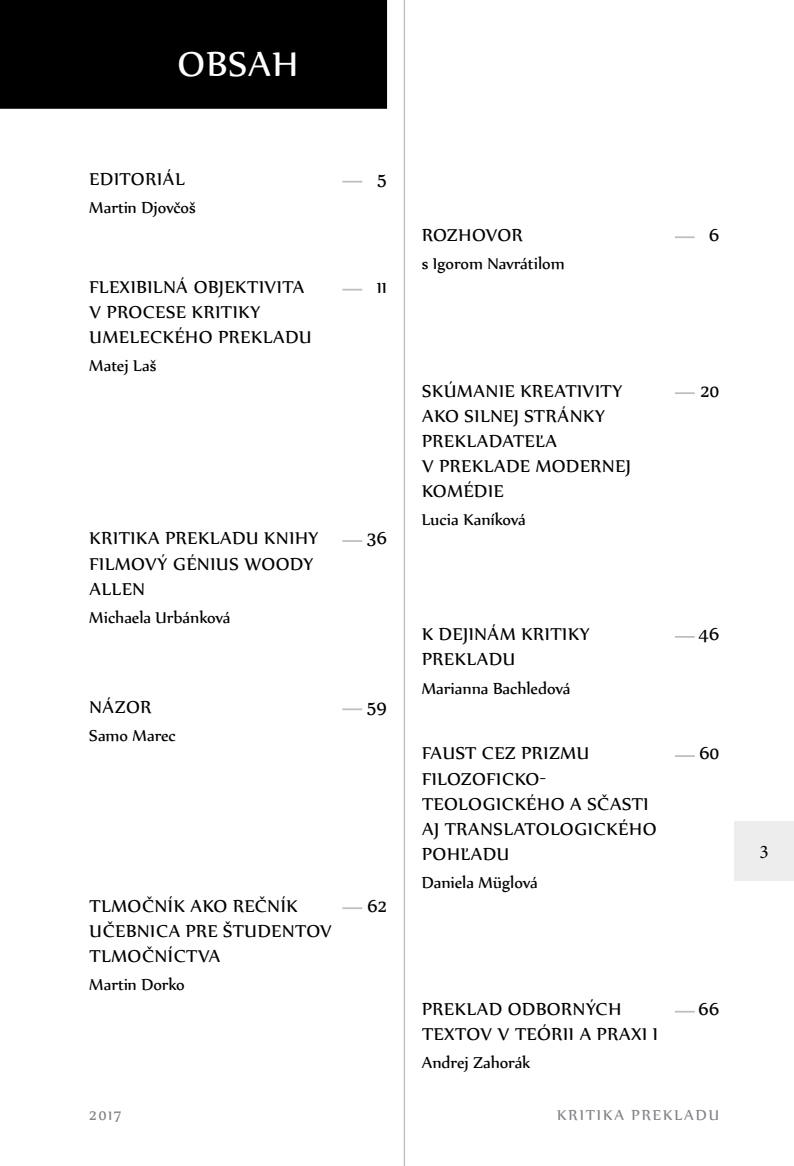
<style>
.page{position:relative;width:794px;height:1166px;background:#fff}
.page>*{position:absolute;margin:0;border:0;box-sizing:border-box;transform-origin:0 0}
.t1{font:42px "Nyala";letter-spacing:.03em;color:#fff}
.t2{font:21px/25.2px "Nyala";letter-spacing:.03em;color:#000}
.t3{font:21px "Nyala";letter-spacing:.01em;color:#000}
.t4{font:19.25px "Nyala";color:#000}
.t5{font:19.25px "Minion Pro";color:#000}
.t6{font:17.5px "Nyala";letter-spacing:.11em;color:#808285}
</style>
<div class="page">
<div style="left:734px;top:821px;width:60px;height:60px;background:#ededee"></div>
<hr style="left:404px;top:0;width:1px;height:1166px;background:#bcbec0">
<div style="left:0;top:0;width:387px;height:109px;background:#000"></div>
<hr style="left:342px;top:181px;width:20px;height:2px;background:#bcbec0">
<svg style="left:675px;top:236px;width:19px;height:2px"></svg>
<svg style="left:342px;top:289px;width:20px;height:1px"></svg>
<svg style="left:675px;top:392px;width:19px;height:2px"></svg>
<hr style="left:342px;top:540px;width:20px;height:2px;background:#bcbec0">
<svg style="left:675px;top:636px;width:19px;height:2px"></svg>
<hr style="left:342px;top:708px;width:20px;height:2px;background:#bcbec0">
<svg style="left:675px;top:755px;width:19px;height:2px"></svg>
<hr style="left:342px;top:907px;width:20px;height:2px;background:#bcbec0">
<svg style="left:675px;top:1011px;width:19px;height:1px"></svg>
<h1 class="t1" style="left:177px;top:38px;width:123px">OBSAH</h1>
<p class="t2" style="left:90px;top:166px;width:97px">EDITORIÁL</p>
<p class="t4" style="left:89px;top:196px;width:108px">Martin Djovčoš</p>
<p class="t2" style="left:90px;top:274px;width:223px">FLEXIBILNÁ OBJEKTIVITA<br>V PROCESE KRITIKY<br>UMELECKÉHO PREKLADU</p>
<p class="t4" style="left:89px;top:354px;width:69px">Matej Laš</p>
<p class="t2" style="left:90px;top:525px;width:231px">KRITIKA PREKLADU KNIHY<br>FILMOVÝ GÉNIUS WOODY<br>ALLEN</p>
<p class="t4" style="left:89px;top:606px;width:142px">Michaela Urbánková</p>
<p class="t2" style="left:90px;top:693px;width:63px">NÁZOR</p>
<p class="t4" style="left:89px;top:723px;width:88px">Samo Marec</p>
<p class="t2" style="left:90px;top:892px;width:244px">TLMOČNÍK AKO REČNÍK<br>UČEBNICA PRE ŠTUDENTOV<br>TLMOČNÍCTVA</p>
<p class="t4" style="left:89px;top:973px;width:97px">Martin Dorko</p>
<p class="t2" style="left:377px;top:166px;width:11px">5</p>
<p class="t2" style="left:377px;top:274px;width:12px">11</p>
<p class="t2" style="left:367px;top:525px;width:22px">36</p>
<p class="t2" style="left:367px;top:693px;width:22px">59</p>
<p class="t2" style="left:367px;top:892px;width:21px">62</p>
<p class="t3" style="left:422px;top:222px;width:102px">ROZHOVOR</p>
<p class="t4" style="left:422px;top:251px;width:144px">s Igorom Navrátilom</p>
<p class="t2" style="left:422px;top:377px;width:210px">SKÚMANIE KREATIVITY<br>AKO SILNEJ STRÁNKY<br>PREKLADATEĽA<br>V PREKLADE MODERNEJ<br>KOMÉDIE</p>
<p class="t4" style="left:422px;top:508px;width:105px">Lucia Kaníková</p>
<p class="t2" style="left:422px;top:621px;width:169px">K DEJINÁM KRITIKY<br>PREKLADU</p>
<p class="t4" style="left:422px;top:676px;width:150px">Marianna Bachledová</p>
<p class="t2" style="left:422px;top:740px;width:236px">FAUST CEZ PRIZMU<br>FILOZOFICKO-<br>TEOLOGICKÉHO A SČASTI<br>AJ TRANSLATOLOGICKÉHO<br>POHĽADU</p>
<p class="t4" style="left:422px;top:871px;width:117px">Daniela Müglová</p>
<p class="t2" style="left:422px;top:996px;width:237px">PREKLAD ODBORNÝCH<br>TEXTOV V TEÓRII A PRAXI I</p>
<p class="t4" style="left:422px;top:1051px;width:110px">Andrej Zahorák</p>
<p class="t2" style="left:709px;top:221px;width:12px">6</p>
<p class="t2" style="left:700px;top:377px;width:21px">20</p>
<p class="t2" style="left:698px;top:621px;width:23px">46</p>
<p class="t2" style="left:699px;top:740px;width:22px">60</p>
<p class="t2" style="left:698px;top:996px;width:23px">66</p>
<p class="t6" style="left:89px;top:1105px;width:34px">2017</p>
<p class="t6" style="left:557px;top:1105px;width:163px">KRITIKA PREKLADU</p>
<p class="t5" style="left:759px;top:839px;width:11px">3</p>
</div>
